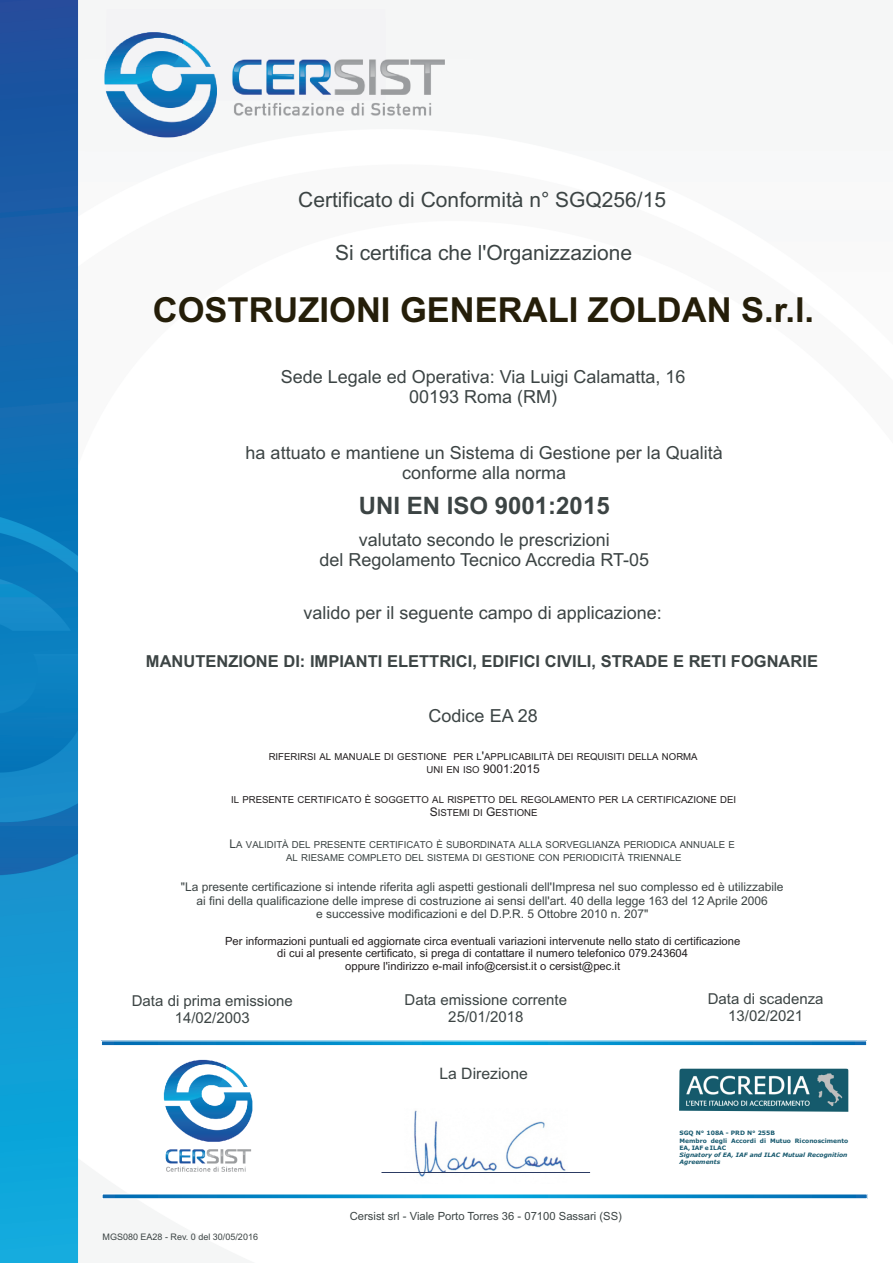
<style>
.page{position:relative;width:893px;height:1263px;background:#fff}
.page>*{position:absolute;margin:0;border:0;box-sizing:border-box;transform-origin:0 0}
.t1{font:700 34.5px "Arial";color:#251e09}
.t2{font:700 24px "Arial";color:#3c4444}
.t3{font:21px "Arial";color:#3c4444}
.t4{font:18px/20.1px "Arial";color:#3c4444;text-align:center}
.t5{font:700 16.5px "Arial";color:#3c4444}
.t6{font:15.75px "Arial";color:#3c4444}
.t7{font:15px/16.8px "Arial";color:#3c4444;text-align:center}
.t8{font:12px/13.4px "Arial";color:#3c4444;text-align:center}
.t9{font:12px "Arial";color:#231f20}
.t10{font:11.25px/12.6px "Arial";color:#231f20;text-align:center}
.t11{font:11.25px "Arial";color:#3c4444}
.t12{font:9.6px/13.4px "Arial";color:#231f20;text-align:center}
.t13{font:9.6px/13.4px "Arial";color:#3c4444;text-align:center}
.t14{font:9px "Arial";color:#3c4444}
.t15{font:700 6px/7.4px "Verdana";color:#195a6f}
.t16{font:italic 700 6px/7.4px "Verdana";color:#195a6f}
.s1{font-size:12px}
.s2{font-size:9.6px}
</style>
<div class="page">
<img style="left:0;top:0;width:868px;height:1263px">
<img style="left:405px;top:1108px;width:163px;height:75px">
<svg style="left:103px;top:1043px;width:762px;height:1px"></svg>
<div style="left:101px;top:1041px;width:766px;height:5px;border:1px solid #fff"></div>
<div style="left:106px;top:9px;width:279px;height:10px;background:#f3f3f5"></div>
<hr style="left:381px;top:1172px;width:209px;height:1px;background:#2c3b63">
<svg style="left:104px;top:1196px;width:761px;height:1px"></svg>
<div style="left:102px;top:1194px;width:765px;height:5px;border:1px solid #fff"></div>
<img style="left:161px;top:1048px;width:94px;height:135px">
<img style="left:85px;top:19px;width:387px;height:133px">
<img style="left:679px;top:1068px;width:169px;height:44px">
<h3 class="t3" style="left:298px;top:192px;width:369px">Certificato di Conformità n° SGQ256/15</h3>
<h3 class="t3" style="left:335px;top:244px;width:298px">Si certifica che l'Organizzazione</h3>
<h1 class="t1" style="left:153px;top:297px;width:663px">COSTRUZIONI GENERALI ZOLDAN S.r.l.</h1>
<h3 class="t4" style="left:281px;top:369px;width:406px">Sede Legale ed Operativa: Via Luigi Calamatta, 16<br>00193 Roma (RM)</h3>
<h3 class="t4" style="left:246px;top:444px;width:479px">ha attuato e mantiene un Sistema di Gestione per la Qualità conforme alla norma</h3>
<h2 class="t2" style="left:359px;top:497px;width:252px">UNI EN ISO 9001:2015</h2>
<h3 class="t4" style="left:319px;top:531px;width:331px">valutato secondo le prescrizioni<br>del Regolamento Tecnico Accredia RT-05</h3>
<h3 class="t4" style="left:304px;top:604px;width:360px">valido per il seguente campo di applicazione:</h3>
<h3 class="t5" style="left:146px;top:655px;width:673px">MANUTENZIONE DI: IMPIANTI ELETTRICI, EDIFICI CIVILI, STRADE E RETI FOGNARIE</h3>
<h3 class="t4" style="left:429px;top:707px;width:111px">Codice EA 28</h3>
<p class="t12" style="left:269px;top:750px;width:430px">RIFERIRSI AL MANUALE DI GESTIONE PER L<span class="s1">'</span>APPLICABILITÀ DEI REQUISITI DELLA NORMA</p>
<p class="t9" style="left:427px;top:764px;width:115px"><span class="s2">UNI EN ISO</span> 9001:2015</p>
<p class="t12" style="left:231px;top:794px;width:507px">IL PRESENTE CERTIFICATO È SOGGETTO AL RISPETTO DEL REGOLAMENTO PER LA CERTIFICAZIONE DEI<br><span class="s1">S</span>ISTEMI DI <span class="s1">G</span>ESTIONE</p>
<p class="t13" style="left:230px;top:838px;width:507px"><span class="s1">L</span>A VALIDITÀ DEL PRESENTE CERTIFICATO È SUBORDINATA ALLA SORVEGLIANZA PERIODICA ANNUALE E<br>AL RIESAME COMPLETO DEL SISTEMA DI GESTIONE CON PERIODICITÀ TRIENNALE</p>
<p class="t8" style="left:181px;top:881px;width:604px">"La presente certificazione si intende riferita agli aspetti gestionali dell'Impresa nel suo complesso ed è utilizzabile ai fini della qualificazione delle imprese di costruzione ai sensi dell'art. 40 della legge 163 del 12 Aprile 2006<br>e successive modificazioni e del D.P.R. 5 Ottobre 2010 n. 207"</p>
<p class="t10" style="left:225px;top:936px;width:517px">Per informazioni puntuali ed aggiornate circa eventuali variazioni intervenute nello stato di certificazione di cui al presente certificato, si prega di contattare il numero telefonico 079.243604<br>oppure l'indirizzo e-mail info@cersist.it o cersist@pec.it</p>
<p class="t7" style="left:132px;top:993px;width:162px">Data di prima emissione<br>14/02/2003</p>
<p class="t7" style="left:405px;top:993px;width:164px">Data emissione corrente<br>25/01/2018</p>
<p class="t7" style="left:708px;top:992px;width:117px">Data di scadenza<br>13/02/2021</p>
<p class="t14" style="left:103px;top:1234px;width:157px">MGS080 EA28 - Rev. 0 del 30/05/2016</p>
<h3 class="t6" style="left:439px;top:1068px;width:90px">La Direzione</h3>
<p class="t11" style="left:350px;top:1212px;width:274px">Cersist srl - Viale Porto Torres 36 - 07100 Sassari (SS)</p>
<p class="t15" style="left:679px;top:1130px;width:170px">SGQ N° 108A - PRD N° 255B<br>Membro degli Accordi di Mutuo Riconoscimento<br>EA, IAF e ILAC</p>
<p class="t16" style="left:679px;top:1152px;width:169px">Signatory of EA, IAF and ILAC Mutual Recognition<br>Agreements</p>
</div>
